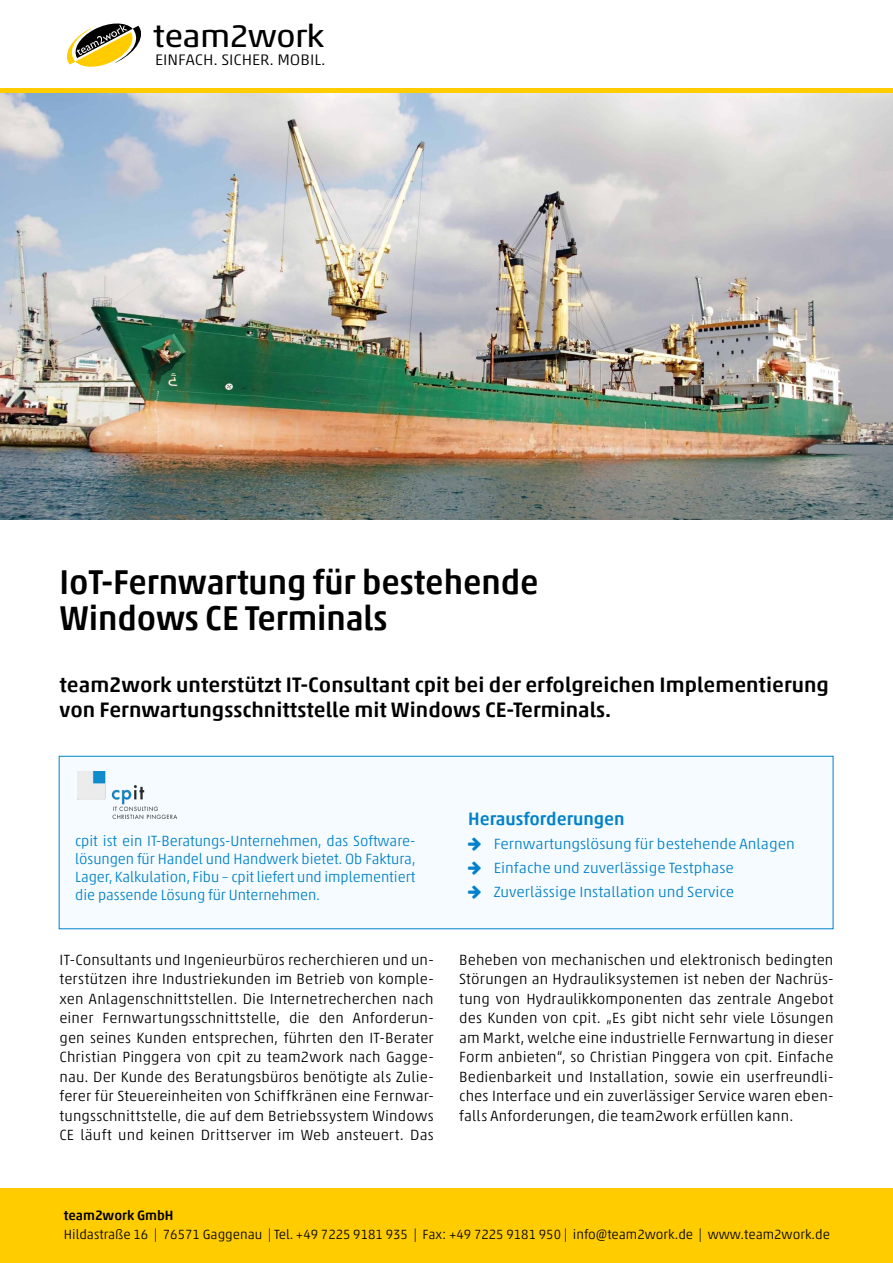
<style>
.page{position:relative;width:893px;height:1263px;background:#fff}
.page>*{position:absolute;margin:0;border:0;box-sizing:border-box;transform-origin:0 0}
.t1{font:500 34.5px/36px "Akko Pro";letter-spacing:-.005em;color:#000}
.t2{font:31.8px "Akko Pro";letter-spacing:-.025em;color:#000;scale:1.09 1}
.t3{font:500 21px/25.5px "Akko Pro";color:#000}
.t4{font:500 18px "Akko Pro";color:#0081c9}
.t5{font:300 15.45px "Akko Pro";color:#000;scale:1.09 1}
.t6{font:300 15px/19.5px "Akko Pro";letter-spacing:.01em;color:#000;text-align:justify}
.t7{font:300 15px/18px "Akko Pro";letter-spacing:.005em;color:#0081c9;text-align:justify}
.t8{font:300 13.5px "Akko Pro";color:#000}
.t9{font:500 13.5px "Akko Pro";color:#000}
</style>
<div class="page">
<img style="left:0;top:92px;width:893px;height:427px">
<div style="left:0;top:1188px;width:893px;height:75px;background:#fc0"></div>
<svg style="left:67px;top:23px;width:74px;height:44px"></svg>
<hr style="left:0;top:88px;width:893px;height:4px;background:#fc0">
<div style="left:59px;top:756px;width:774px;height:173px;background:#f5fbfe;border:1px solid #0081c9"></div>
<img style="left:78px;top:772px;width:99px;height:47px">
<h2 class="t2" style="left:153px;top:17px;width:159px">team2work</h2>
<p class="t5" style="left:155px;top:50px;width:158px">EINFACH. SICHER. MOBIL.</p>
<h1 class="t1" style="left:60px;top:564px;width:481px">IoT-Fernwartung für bestehende<br>Windows CE Terminals</h1>
<h3 class="t3" style="left:60px;top:671px;width:771px">team2work unterstützt IT-Consultant cpit bei der erfolgreichen Implementierung von Fernwartungsschnittstelle mit Windows CE-Terminals.</h3>
<p class="t7" style="left:75px;top:832px;width:342px">cpit ist ein IT-Beratungs-Unternehmen, das Software&shy;lösungen für Handel und Handwerk bietet. Ob Faktura, Lager, Kalkulation, Fibu – cpit liefert und implementiert die passende Lösung für Unternehmen.</p>
<p class="t6" style="left:60px;top:950px;width:376px">IT-Consultants und Ingenieurbüros recherchieren und un&shy;terstützen ihre Industriekunden im Betrieb von komple&shy;xen Anlagenschnittstellen. Die Internetrecherchen nach einer Fernwartungsschnittstelle, die den Anforderun&shy;gen seines Kunden entsprechen, führten den IT-Berater Christian Pinggera von cpit zu team2work nach Gagge&shy;nau. Der Kunde des Beratungsbüros benötigte als Zulie&shy;ferer für Steuereinheiten von Schiffkränen eine Fernwar&shy;tungsschnittstelle, die auf dem Betriebssystem Windows CE läuft und keinen Drittserver im Web ansteuert. Das</p>
<p class="t4" style="left:468px;top:808px;width:158px">Herausforderungen</p>
<p class="t7" style="left:494px;top:832px;width:303px;line-height:24px;text-align:left">Fernwartungslösung für bestehende Anlagen<br>Einfache und zuverlässige Testphase<br>Zuverlässige Installation und Service</p>
<p class="t6" style="left:459px;top:950px;width:376px">Beheben von mechanischen und elektronisch bedingten Störungen an Hydrauliksystemen ist neben der Nachrüs&shy;tung von Hydraulikkomponenten das zentrale Angebot des Kunden von cpit. „Es gibt nicht sehr viele Lösungen am Markt, welche eine industrielle Fernwartung in dieser Form anbieten“, so Christian Pinggera von cpit. Einfache Bedienbarkeit und Installation, sowie ein userfreundli&shy;ches Interface und ein zuverlässiger Service waren eben&shy;falls Anforderungen, die team2work erfüllen kann.</p>
<p class="t9" style="left:64px;top:1206px;width:111px">team2work GmbH</p>
<p class="t8" style="left:64px;top:1226px;width:768px">Hildastraße 16 | 76571 Gaggenau | Tel. +49 7225 9181 935 | Fax: +49 7225 9181 950 | info@team2work.de | www.team2work.de</p>
</div>
